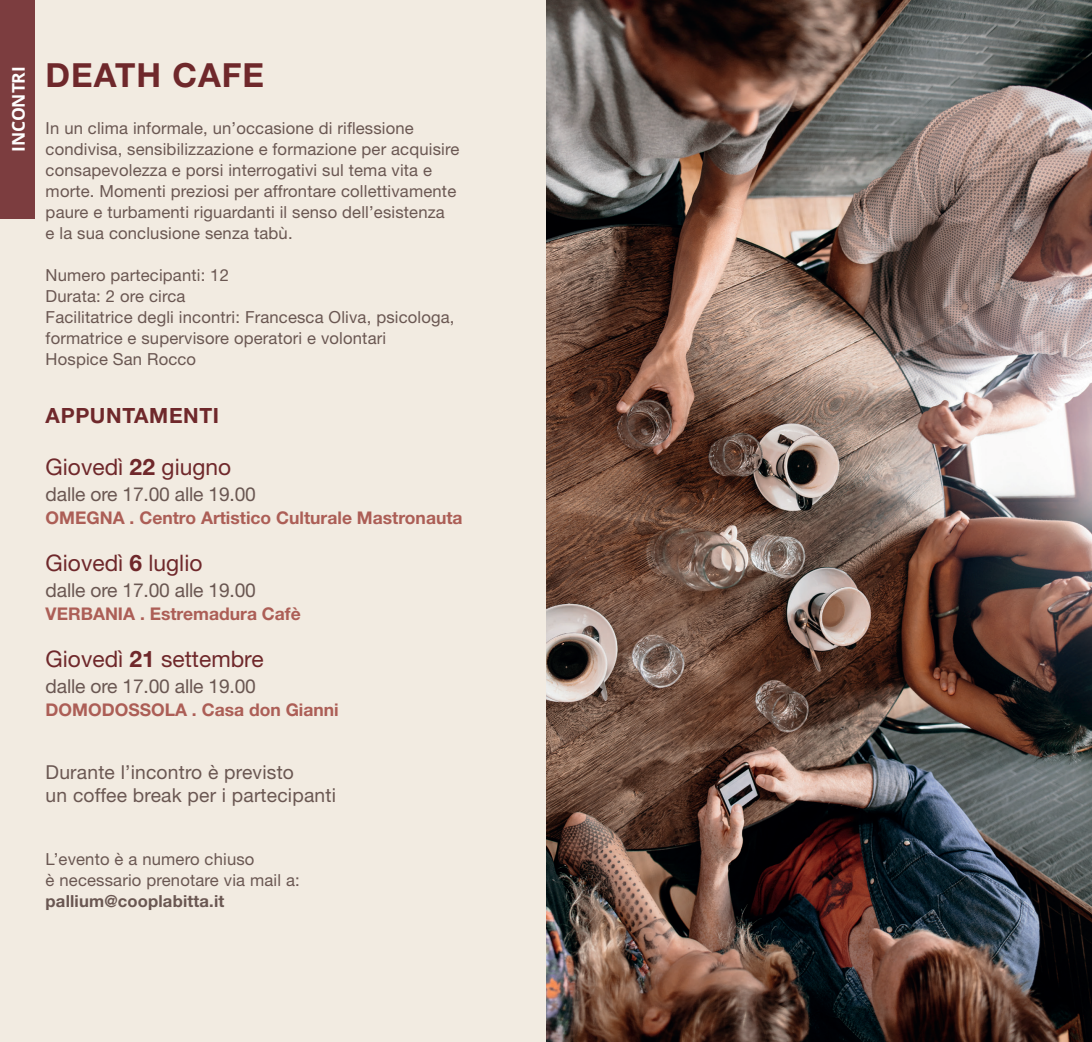
<style>
.page{position:relative;width:1092px;height:1042px;background:#fff}
.page>*{position:absolute;margin:0;border:0;box-sizing:border-box;transform-origin:0 0}
.t1{font:700 33.25px "Helvetica Neue LT Std";letter-spacing:.03em;color:#6f282b}
.t2{font:22.75px "Helvetica Neue LT Std";color:#6f282b}
.t3{font:700 21px "Helvetica Neue LT Std";letter-spacing:.03em;color:#6f282b}
.t4{font:19.25px "Helvetica Neue LT Std";letter-spacing:-.01em;color:#6a5752}
.t5{font:19.25px/22.8px "Helvetica Neue LT Std";letter-spacing:.01em;color:#6a5752}
.t6{font:700 17.5px "Helvetica Neue LT Std";color:#ac5e56}
.t7{font:17.5px "Open Sans";letter-spacing:-.01em;color:#fff}
.t8{font:16.62px/21px "Helvetica Neue LT Std";letter-spacing:.01em;color:#6a5752}
.t9{font:700 16.62px "Helvetica Neue LT Std";letter-spacing:.01em;color:#6a5752}
.s1{font-weight:700}
</style>
<div class="page">
<img style="left:546px;top:0;width:545px;height:1042px">
<div style="left:0;top:0;width:546px;height:1042px;background:#f2ebe1"></div>
<div style="left:0;top:0;width:35px;height:218px;background:#7c3d3f"></div>
<p class="t7" style="left:6px;top:152px;width:87px;rotate:-90deg">INCONTRI</p>
<h1 class="t1" style="left:46px;top:55px;width:220px">DEATH CAFE</h1>
<p class="t8" style="left:46px;top:117px;width:415px">In un clima informale, un’occasione di riflessione condivisa, sensibilizzazione e formazione per acquisire consapevolezza e porsi interrogativi sul tema vita e morte. Momenti preziosi per affrontare collettivamente paure e turbamenti riguardanti il senso dell’esistenza<br>e la sua conclusione senza tabù.</p>
<p class="t8" style="left:46px;top:264px;width:410px">Numero partecipanti: 12<br>Durata: 2 ore circa<br>Facilitatrice degli incontri: Francesca Oliva, psicologa, formatrice e supervisore operatori e volontari<br>Hospice San Rocco</p>
<p class="t3" style="left:46px;top:403px;width:175px">APPUNTAMENTI</p>
<h2 class="t2" style="left:46px;top:453px;width:187px">Giovedì <span class="s1">22</span> giugno</h2>
<p class="t4" style="left:46px;top:482px;width:212px">dalle ore 17.00 alle 19.00</p>
<p class="t6" style="left:46px;top:506px;width:418px">OMEGNA . Centro Artistico Culturale Mastronauta</p>
<h2 class="t2" style="left:46px;top:549px;width:158px">Giovedì <span class="s1">6</span> luglio</h2>
<p class="t4" style="left:46px;top:579px;width:212px">dalle ore 17.00 alle 19.00</p>
<p class="t6" style="left:46px;top:603px;width:257px">VERBANIA . Estremadura Cafè</p>
<h2 class="t2" style="left:46px;top:645px;width:219px">Giovedì <span class="s1">21</span> settembre</h2>
<p class="t4" style="left:46px;top:675px;width:212px">dalle ore 17.00 alle 19.00</p>
<p class="t6" style="left:46px;top:699px;width:295px">DOMODOSSOLA . Casa don Gianni</p>
<p class="t5" style="left:46px;top:760px;width:292px">Durante l’incontro è previsto<br>un coffee break per i partecipanti</p>
<p class="t8" style="left:46px;top:848px;width:255px">L’evento è a numero chiuso<br>è necessario prenotare via mail a:</p>
<p class="t9" style="left:46px;top:890px;width:180px">pallium@cooplabitta.it</p>
</div>
